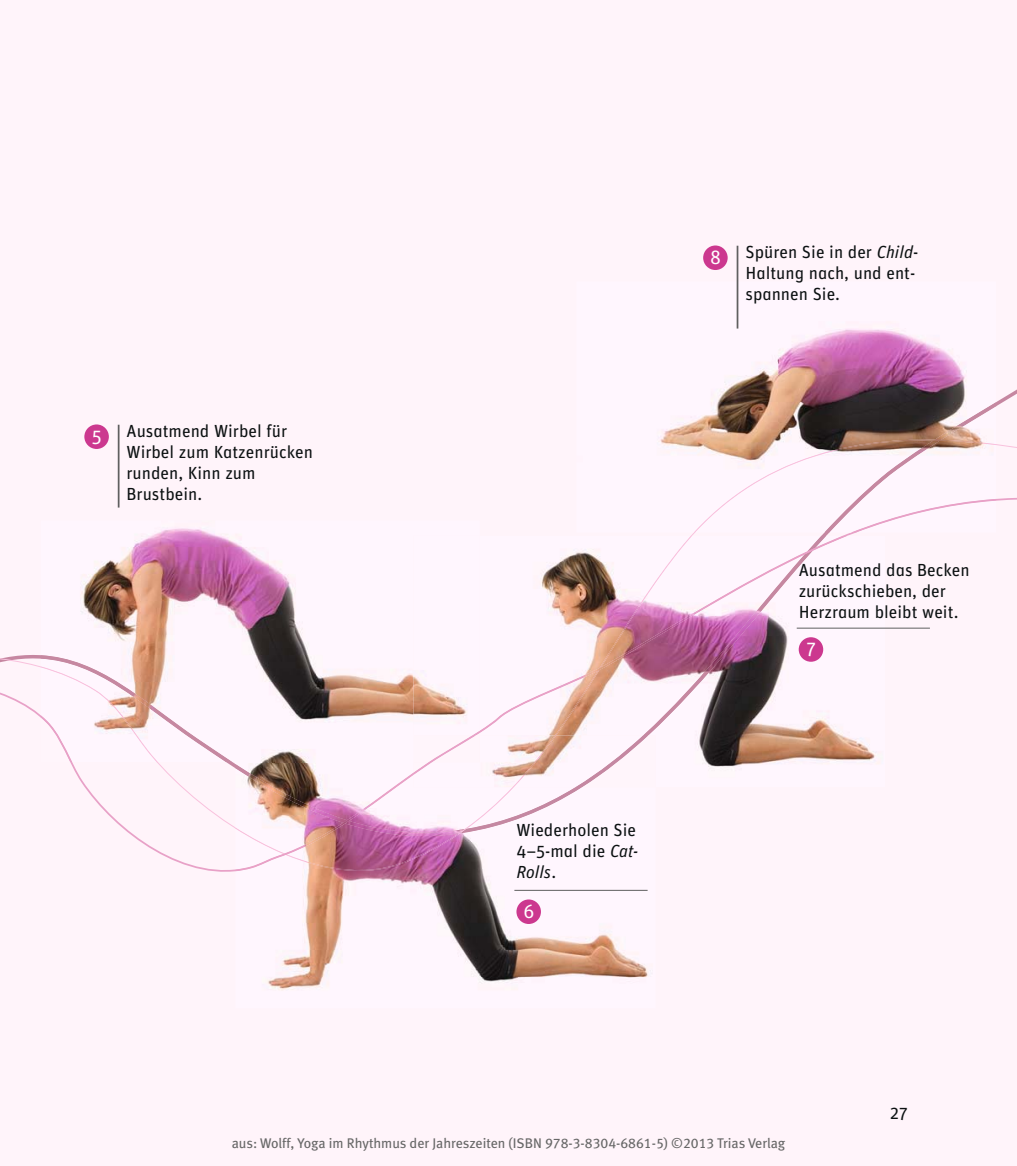
<style>
.page{position:relative;width:1017px;height:1166px;background:#fff}
.page>*{position:absolute;margin:0;border:0;box-sizing:border-box;transform-origin:0 0}
.t1{font:19.25px "Unit Regular Alternate";color:#fff}
.t2{font:17.5px/21px "Unit Regular Alternate";color:#0c1112}
.t3{font:14px "Meta Book LF";color:#676767}
.s1{font-style:italic}
</style>
<div class="page">
<div style="left:1px;top:0;width:1016px;height:1166px;background:#fff4fa"></div>
<img style="left:81px;top:528px;width:332px;height:193px">
<img style="left:41px;top:655px;width:191px;height:107px">
<img style="left:41px;top:666px;width:111px;height:89px">
<img style="left:41px;top:715px;width:31px;height:47px">
<img style="left:235px;top:762px;width:413px;height:228px">
<img style="left:514px;top:787px;width:68px;height:46px">
<img style="left:235px;top:764px;width:112px;height:9px">
<img style="left:413px;top:787px;width:101px;height:84px">
<img style="left:235px;top:773px;width:178px;height:98px">
<img style="left:262px;top:750px;width:45px;height:12px">
<img style="left:549px;top:627px;width:336px;height:140px">
<img style="left:555px;top:733px;width:44px;height:2px">
<img style="left:480px;top:536px;width:367px;height:197px">
<img style="left:413px;top:676px;width:54px;height:40px">
<svg style="left:473px;top:731px;width:7px;height:4px"></svg>
<img style="left:648px;top:735px;width:8px;height:32px">
<img style="left:556px;top:735px;width:20px;height:52px">
<img style="left:413px;top:745px;width:100px;height:42px">
<img style="left:576px;top:735px;width:72px;height:52px">
<img style="left:513px;top:735px;width:43px;height:52px">
<img style="left:413px;top:762px;width:19px;height:13px">
<img style="left:476px;top:745px;width:4px;height:17px">
<img style="left:429px;top:735px;width:47px;height:27px">
<img style="left:660px;top:281px;width:306px;height:166px">
<img style="left:935px;top:402px;width:61px;height:37px">
<img style="left:694px;top:439px;width:302px;height:93px">
<img style="left:851px;top:499px;width:145px;height:33px">
<hr style="left:737px;top:246px;width:1px;height:82px;background:#606060">
<div style="left:703px;top:245px;width:25px;height:25px;background:#cc388f;border-radius:50%"></div>
<hr style="left:514px;top:890px;width:134px;height:1px;background:#606060">
<div style="left:516px;top:899px;width:25px;height:25px;background:#cc388f;border-radius:50%"></div>
<hr style="left:797px;top:628px;width:133px;height:1px;background:#606060">
<div style="left:799px;top:637px;width:24px;height:25px;background:#cc388f;border-radius:50%"></div>
<hr style="left:118px;top:425px;width:2px;height:82px;background:#606060">
<div style="left:84px;top:424px;width:25px;height:25px;background:#cc388f;border-radius:50%"></div>
<p class="t1" style="left:92px;top:429px;width:11px">5</p>
<p class="t2" style="left:127px;top:422px;width:188px">Ausatmend Wirbel für<br>Wirbel zum Katzenrücken runden, Kinn zum<br>Brustbein.</p>
<p class="t1" style="left:710px;top:250px;width:12px">8</p>
<p class="t2" style="left:745px;top:243px;width:174px">Spüren Sie in der <span class="s1">Child</span>-<br>Haltung nach, und ent - spannen Sie.</p>
<p class="t2" style="left:516px;top:821px;width:123px;text-align:justify">Wiederholen Sie 4–5-mal die <span class="s1">Cat-Rolls</span>.</p>
<p class="t1" style="left:523px;top:904px;width:13px">6</p>
<p class="t2" style="left:799px;top:561px;width:172px">Ausatmend das Becken zurückschieben, der<br>Herzraum bleibt weit.</p>
<p class="t1" style="left:806px;top:642px;width:11px">7</p>
<p class="t3" style="left:232px;top:1138px;width:555px">aus: Wolff, Yoga im Rhythmus der Jahreszeiten (ISBN 978-3-8304-6861-5) ©2013 Trias Verlag</p>
<p class="t2" style="left:890px;top:1104px;width:19px">27</p>
</div>
